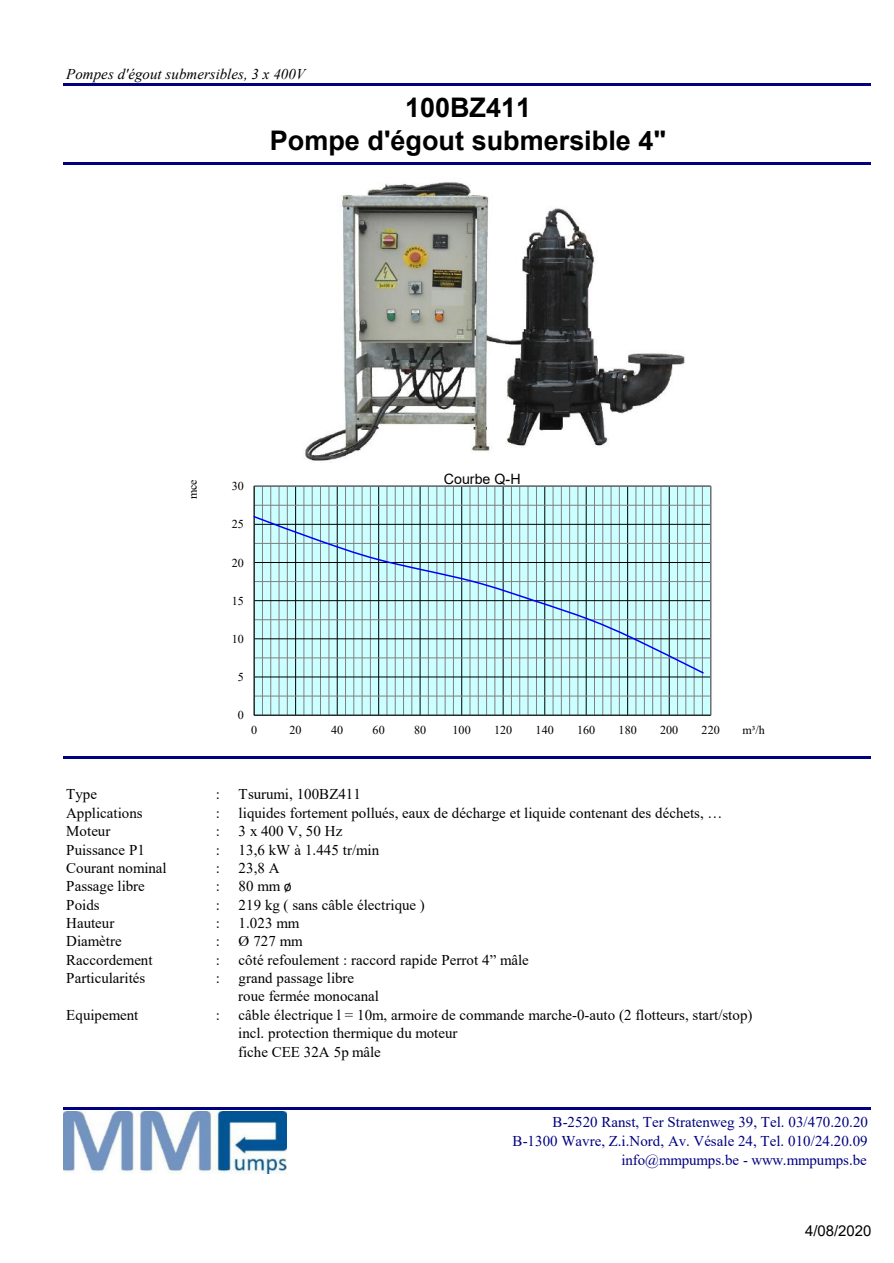
<style>
.page{position:relative;width:894px;height:1263px;background:#fff}
.page>*{position:absolute;margin:0;border:0;box-sizing:border-box;transform-origin:0 0}
.t1{font:700 27px/33.5px "Arial";color:#000;text-align:center}
.t2{font:15px/18.3px "Times New Roman";color:#000}
.t3{font:15px/19.2px "Times New Roman";color:#000080;text-align:right}
.t4{font:italic 15px "Times New Roman";color:#000}
.t5{font:15px "Arial";color:#000}
.t6{font:14.25px "Arial";color:#000}
.t7{font:12px "Times New Roman";letter-spacing:.01em;color:#000}
.s1{font-family:"Calibri"}
</style>
<div class="page">
<hr style="left:64px;top:83px;width:807px;height:3px;background:#000080">
<hr style="left:64px;top:162px;width:807px;height:3px;background:#000080">
<hr style="left:64px;top:756px;width:807px;height:2px;background:#000080">
<hr style="left:64px;top:1107px;width:807px;height:2px;background:#000080">
<svg style="left:255px;top:488px;width:454px;height:226px;background:#c4f4f4"></svg>
<hr style="left:262px;top:486px;width:1px;height:229px;background:#808080">
<hr style="left:270px;top:486px;width:1px;height:229px;background:#808080">
<hr style="left:278px;top:486px;width:1px;height:229px;background:#808080">
<hr style="left:287px;top:486px;width:1px;height:229px;background:#808080">
<hr style="left:303px;top:486px;width:1px;height:229px;background:#808080">
<hr style="left:312px;top:486px;width:1px;height:229px;background:#808080">
<hr style="left:320px;top:486px;width:1px;height:229px;background:#808080">
<hr style="left:328px;top:486px;width:1px;height:229px;background:#808080">
<hr style="left:345px;top:486px;width:1px;height:229px;background:#808080">
<hr style="left:353px;top:486px;width:1px;height:229px;background:#808080">
<hr style="left:361px;top:486px;width:1px;height:229px;background:#808080">
<hr style="left:370px;top:486px;width:1px;height:229px;background:#808080">
<hr style="left:386px;top:486px;width:1px;height:229px;background:#808080">
<hr style="left:395px;top:486px;width:1px;height:229px;background:#808080">
<hr style="left:403px;top:486px;width:1px;height:229px;background:#808080">
<hr style="left:411px;top:486px;width:1px;height:229px;background:#808080">
<hr style="left:428px;top:486px;width:1px;height:229px;background:#808080">
<hr style="left:436px;top:486px;width:1px;height:229px;background:#808080">
<hr style="left:444px;top:486px;width:1px;height:229px;background:#808080">
<hr style="left:453px;top:486px;width:1px;height:229px;background:#808080">
<hr style="left:469px;top:486px;width:1px;height:229px;background:#808080">
<hr style="left:478px;top:486px;width:1px;height:229px;background:#808080">
<hr style="left:486px;top:486px;width:1px;height:229px;background:#808080">
<hr style="left:494px;top:486px;width:1px;height:229px;background:#808080">
<hr style="left:511px;top:486px;width:1px;height:229px;background:#808080">
<hr style="left:519px;top:486px;width:1px;height:229px;background:#808080">
<hr style="left:527px;top:486px;width:1px;height:229px;background:#808080">
<hr style="left:536px;top:486px;width:1px;height:229px;background:#808080">
<hr style="left:552px;top:486px;width:1px;height:229px;background:#808080">
<hr style="left:561px;top:486px;width:1px;height:229px;background:#808080">
<hr style="left:569px;top:486px;width:1px;height:229px;background:#808080">
<hr style="left:577px;top:486px;width:1px;height:229px;background:#808080">
<hr style="left:594px;top:486px;width:1px;height:229px;background:#808080">
<hr style="left:602px;top:486px;width:1px;height:229px;background:#808080">
<hr style="left:610px;top:486px;width:1px;height:229px;background:#808080">
<hr style="left:618px;top:486px;width:1px;height:229px;background:#808080">
<hr style="left:635px;top:486px;width:1px;height:229px;background:#808080">
<hr style="left:643px;top:486px;width:1px;height:229px;background:#808080">
<hr style="left:652px;top:486px;width:1px;height:229px;background:#808080">
<hr style="left:660px;top:486px;width:1px;height:229px;background:#808080">
<hr style="left:677px;top:486px;width:1px;height:229px;background:#808080">
<hr style="left:685px;top:486px;width:1px;height:229px;background:#808080">
<hr style="left:693px;top:486px;width:1px;height:229px;background:#808080">
<hr style="left:701px;top:486px;width:1px;height:229px;background:#808080">
<hr style="left:295px;top:486px;width:1px;height:229px;background:#000">
<hr style="left:337px;top:486px;width:1px;height:229px;background:#000">
<hr style="left:378px;top:486px;width:1px;height:229px;background:#000">
<hr style="left:419px;top:486px;width:1px;height:229px;background:#000">
<hr style="left:461px;top:486px;width:1px;height:229px;background:#000">
<hr style="left:502px;top:486px;width:1px;height:229px;background:#000">
<hr style="left:544px;top:486px;width:1px;height:229px;background:#000">
<hr style="left:585px;top:486px;width:1px;height:229px;background:#000">
<hr style="left:627px;top:486px;width:1px;height:229px;background:#000">
<hr style="left:668px;top:486px;width:1px;height:229px;background:#000">
<hr style="left:254px;top:696px;width:456px;height:1px;background:#808080">
<hr style="left:254px;top:658px;width:456px;height:1px;background:#808080">
<hr style="left:254px;top:619px;width:456px;height:1px;background:#808080">
<hr style="left:254px;top:581px;width:456px;height:1px;background:#808080">
<hr style="left:254px;top:543px;width:456px;height:1px;background:#808080">
<hr style="left:254px;top:505px;width:456px;height:1px;background:#808080">
<hr style="left:254px;top:677px;width:456px;height:1px;background:#000">
<hr style="left:254px;top:638px;width:456px;height:1px;background:#000">
<hr style="left:254px;top:600px;width:456px;height:1px;background:#000">
<hr style="left:254px;top:562px;width:456px;height:1px;background:#000">
<hr style="left:254px;top:524px;width:456px;height:1px;background:#000">
<hr style="left:254px;top:715px;width:456px;height:1px;background:#000">
<hr style="left:254px;top:486px;width:1px;height:229px;background:#000">
<svg style="left:253px;top:515px;width:451px;height:160px;background:#b7e1e3"></svg>
<img style="left:304px;top:182px;width:381px;height:281px">
<img style="left:64px;top:1112px;width:222px;height:62px">
<p class="t4" style="left:66px;top:69px;width:240px">Pompes d'égout submersibles, 3 x 400V</p>
<h1 class="t1" style="left:270px;top:93px;width:398px">100BZ411<br>Pompe d'égout submersible 4"</h1>
<p class="t7" style="left:188px;top:499px;width:22px;rotate:-90deg">mce</p>
<p class="t7" style="left:232px;top:482px;width:14px">30</p>
<p class="t7" style="left:232px;top:520px;width:14px">25</p>
<p class="t7" style="left:232px;top:558px;width:14px">20</p>
<p class="t7" style="left:232px;top:596px;width:14px">15</p>
<p class="t7" style="left:232px;top:635px;width:14px">10</p>
<p class="t7" style="left:238px;top:673px;width:8px">5</p>
<p class="t7" style="left:238px;top:711px;width:8px">0</p>
<p class="t6" style="left:444px;top:473px;width:78px">Courbe Q-H</p>
<p class="t7" style="left:251px;top:725px;width:8px">0</p>
<p class="t7" style="left:289px;top:725px;width:14px">20</p>
<p class="t7" style="left:331px;top:725px;width:14px">40</p>
<p class="t7" style="left:372px;top:725px;width:14px">60</p>
<p class="t7" style="left:414px;top:725px;width:14px">80</p>
<p class="t7" style="left:452px;top:725px;width:20px">100</p>
<p class="t7" style="left:494px;top:725px;width:20px">120</p>
<p class="t7" style="left:535px;top:725px;width:20px">140</p>
<p class="t7" style="left:577px;top:725px;width:20px">160</p>
<p class="t7" style="left:618px;top:725px;width:20px">180</p>
<p class="t7" style="left:660px;top:725px;width:20px">200</p>
<p class="t7" style="left:701px;top:725px;width:20px">220</p>
<p class="t7" style="left:742px;top:726px;width:24px">m³/h</p>
<p class="t2" style="left:66px;top:787px;width:32px">Type</p>
<p class="t2" style="left:215px;top:787px;width:6px">:</p>
<p class="t2" style="left:238px;top:787px;width:124px">Tsurumi, 100BZ411</p>
<p class="t2" style="left:66px;top:805px;width:78px">Applications</p>
<p class="t2" style="left:215px;top:805px;width:6px">:</p>
<p class="t2" style="left:238px;top:805px;width:485px">liquides fortement pollués, eaux de décharge et liquide contenant des déchets, …</p>
<p class="t2" style="left:66px;top:823px;width:46px">Moteur</p>
<p class="t2" style="left:215px;top:823px;width:6px">:</p>
<p class="t2" style="left:238px;top:823px;width:105px">3 x 400 V, 50 Hz</p>
<p class="t2" style="left:66px;top:842px;width:80px">Puissance P1</p>
<p class="t2" style="left:215px;top:842px;width:6px">:</p>
<p class="t2" style="left:238px;top:842px;width:142px">13,6 kW à 1.445 tr/min</p>
<p class="t2" style="left:66px;top:860px;width:102px">Courant nominal</p>
<p class="t2" style="left:215px;top:860px;width:6px">:</p>
<p class="t2" style="left:238px;top:860px;width:42px">23,8 A</p>
<p class="t2" style="left:66px;top:879px;width:80px">Passage libre</p>
<p class="t2" style="left:215px;top:879px;width:6px">:</p>
<p class="t2" style="left:238px;top:879px;width:54px">80 mm<span class="s1">ø</span></p>
<p class="t2" style="left:66px;top:897px;width:35px">Poids</p>
<p class="t2" style="left:215px;top:897px;width:6px">:</p>
<p class="t2" style="left:238px;top:897px;width:188px">219 kg ( sans câble électrique )</p>
<p class="t2" style="left:66px;top:915px;width:50px">Hauteur</p>
<p class="t2" style="left:215px;top:915px;width:6px">:</p>
<p class="t2" style="left:238px;top:915px;width:62px">1.023 mm</p>
<p class="t2" style="left:66px;top:934px;width:57px">Diamètre</p>
<p class="t2" style="left:215px;top:934px;width:6px">:</p>
<p class="t2" style="left:238px;top:934px;width:66px">Ø 727 mm</p>
<p class="t2" style="left:66px;top:952px;width:88px">Raccordement</p>
<p class="t2" style="left:215px;top:952px;width:6px">:</p>
<p class="t2" style="left:238px;top:952px;width:292px">côté refoulement : raccord rapide Perrot 4” mâle</p>
<p class="t2" style="left:66px;top:970px;width:81px">Particularités</p>
<p class="t2" style="left:215px;top:970px;width:6px">:</p>
<p class="t2" style="left:238px;top:970px;width:142px">grand passage libre roue fermée monocanal</p>
<p class="t2" style="left:66px;top:1007px;width:73px">Equipement</p>
<p class="t2" style="left:215px;top:1007px;width:6px">:</p>
<p class="t2" style="left:238px;top:1007px;width:515px">câble électrique l = 10m, armoire de commande marche-0-auto (2 flotteurs, start/stop) incl. protection thermique du moteur<br>fiche CEE 32A 5p mâle</p>
<p class="t3" style="left:512px;top:1113px;width:357px">B-2520 Ranst, Ter Stratenweg 39, Tel. 03/470.20.20<br>B-1300 Wavre, Z.i.Nord, Av. Vésale 24, Tel. 010/24.20.09 info@mmpumps.be - www.mmpumps.be</p>
<p class="t5" style="left:804px;top:1225px;width:68px">4/08/2020</p>
</div>
